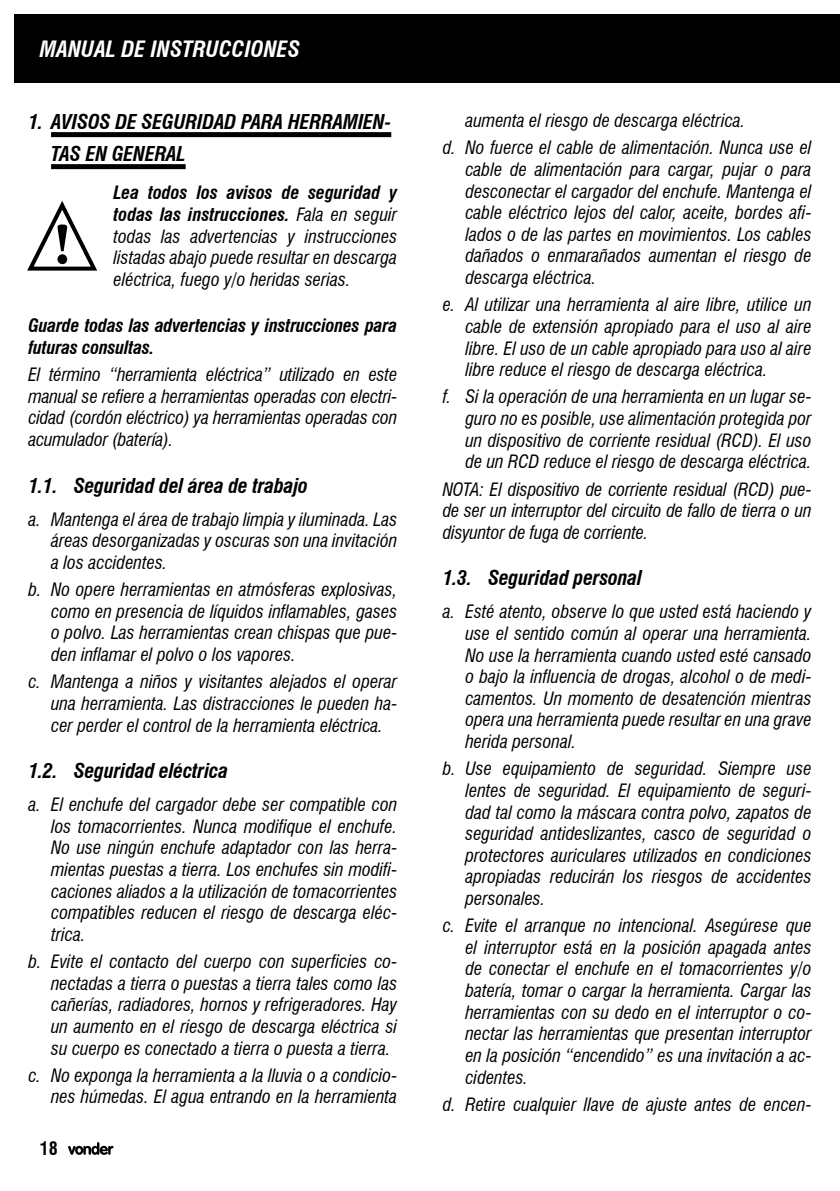
<style>
.page{position:relative;width:840px;height:1191px;background:#fff}
.page>*{position:absolute;margin:0;border:0;box-sizing:border-box;transform-origin:0 0}
.t1{font:italic 700 condensed 22px "Swiss 721 BT";color:#fff}
.t2{font:italic 700 condensed 20px/32px "Swiss 721 BT";letter-spacing:-.01em;color:#000}
.texto{font:italic condensed 18px/21.6px "Swiss 721 BT";color:#000;text-align:justify}
.texto-2{font:italic 700 condensed 18px/21.6px "Swiss 721 BT";letter-spacing:-.01em;color:#000}
.t3{font:700 condensed 18px "Swiss 721 BT";color:#000}
.s1{font-weight:700}
</style>
<div class="page">
<div style="left:51px;top:132px;width:340px;height:5px;background:#000"></div>
<div style="left:51px;top:164px;width:134px;height:5px;background:#000"></div>
<svg style="left:27px;top:201px;width:71px;height:70px"></svg>
<div style="left:14px;top:14px;width:825px;height:69px;background:#000"></div>
<svg style="left:68px;top:1142px;width:45px;height:12px"></svg>
<p class="t1" style="left:40px;top:36px;width:262px">MANUAL DE INSTRUCCIONES</p>
<p class="t2" style="left:51px;top:105px;width:341px;text-indent:-23px">1. AVISOS DE SEGURIDAD PARA HERRAMIEN-<br>TAS EN GENERAL</p>
<p class="texto" style="left:113px;top:182px;width:285px"><span class="s1">Lea todos los avisos de seguridad y todas las instrucciones.</span> Fala en seguir todas las advertencias y instrucciones listadas abajo puede resultar en descarga eléctrica, fuego y/o heridas serias.</p>
<p class="texto-2" style="left:28px;top:315px;width:370px">Guarde todas las advertencias y instrucciones para futuras consultas.</p>
<p class="texto" style="left:28px;top:364px;width:370px">El término “herramienta eléctrica” utilizado en este manual se refiere a herramientas operadas con electri&shy;cidad (cordón eléctrico) ya herramientas operadas con acumulador (batería).</p>
<p class="t2" style="left:28px;top:469px;width:281px">1.1. Seguridad del área de trabajo</p>
<p class="texto" style="left:51px;top:508px;width:347px;text-indent:-23px">a. Mantenga el área de trabajo limpia y iluminada. Las áreas desorganizadas y oscuras son una invitación a los accidentes.</p>
<p class="texto" style="left:51px;top:579px;width:347px;text-indent:-23px">b. No opere herramientas en atmósferas explosivas, como en presencia de líquidos inflamables, gases o polvo. Las herramientas crean chispas que pue&shy;den inflamar el polvo o los vapores.</p>
<p class="texto" style="left:51px;top:671px;width:347px;text-indent:-23px">c. Mantenga a niños y visitantes alejados el operar una herramienta. Las distracciones le pueden ha&shy;cer perder el control de la herramienta eléctrica.</p>
<p class="t2" style="left:28px;top:755px;width:201px">1.2. Seguridad eléctrica</p>
<p class="texto" style="left:51px;top:794px;width:347px;text-indent:-23px">a. El enchufe del cargador debe ser compatible con los tomacorrientes. Nunca modifique el enchufe.<br>No use ningún enchufe adaptador con las herra&shy;mientas puestas a tierra. Los enchufes sin modifi&shy;caciones aliados a la utilización de tomacorrientes compatibles reducen el riesgo de descarga eléc&shy;trica.</p>
<p class="texto" style="left:51px;top:950px;width:347px;text-indent:-23px">b. Evite el contacto del cuerpo con superficies co&shy;nectadas a tierra o puestas a tierra tales como las cañerías, radiadores, hornos y refrigeradores. Hay un aumento en el riesgo de descarga eléctrica si su cuerpo es conectado a tierra o puesta a tierra.</p>
<p class="texto" style="left:28px;top:1064px;width:370px;text-align:right">c. No exponga la herramienta a la lluvia o a condicio&shy;nes húmedas. El agua entrando en la herramienta</p>
<p class="t3" style="left:40px;top:1138px;width:19px">18</p>
<p class="texto" style="left:465px;top:110px;width:281px">aumenta el riesgo de descarga eléctrica.</p>
<p class="texto" style="left:465px;top:137px;width:347px;text-indent:-23px">d. No fuerce el cable de alimentación. Nunca use el cable de alimentación para cargar, pujar o para desconectar el cargador del enchufe. Mantenga el cable eléctrico lejos del calor, aceite, bordes afi&shy;lados o de las partes en movimientos. Los cables dañados o enmarañados aumentan el riesgo de descarga eléctrica.</p>
<p class="texto" style="left:465px;top:294px;width:347px;text-indent:-23px">e. Al utilizar una herramienta al aire libre, utilice un cable de extensión apropiado para el uso al aire libre. El uso de un cable apropiado para uso al aire libre reduce el riesgo de descarga eléctrica.</p>
<p class="texto" style="left:465px;top:386px;width:347px;text-indent:-23px">f. Si la operación de una herramienta en un lugar se&shy;guro no es posible, use alimentación protegida por un dispositivo de corriente residual (RCD). El uso de un RCD reduce el riesgo de descarga eléctrica.</p>
<p class="texto" style="left:442px;top:478px;width:370px">NOTA: El dispositivo de corriente residual (RCD) pue&shy;de ser un interruptor del circuito de fallo de tierra o un disyuntor de fuga de corriente.</p>
<p class="t2" style="left:442px;top:562px;width:201px">1.3. Seguridad personal</p>
<p class="texto" style="left:465px;top:601px;width:347px;text-indent:-23px">a. Esté atento, observe lo que usted está haciendo y use el sentido común al operar una herramienta.<br>No use la herramienta cuando usted esté cansado o bajo la influencia de drogas, alcohol o de medi&shy;camentos. Un momento de desatención mientras opera una herramienta puede resultar en una grave herida personal.</p>
<p class="texto" style="left:465px;top:758px;width:347px;text-indent:-23px">b. Use equipamiento de seguridad. Siempre use lentes de seguridad. El equipamiento de seguri&shy;dad tal como la máscara contra polvo, zapatos de seguridad antideslizantes, casco de seguridad o protectores auriculares utilizados en condiciones apropiadas reducirán los riesgos de accidentes personales.</p>
<p class="texto" style="left:465px;top:915px;width:347px;text-indent:-23px">c. Evite el arranque no intencional. Asegúrese que el interruptor está en la posición apagada antes de conectar el enchufe en el tomacorrientes y/o batería, tomar o cargar la herramienta. Cargar las herramientas con su dedo en el interruptor o co&shy;nectar las herramientas que presentan interruptor en la posición “encendido” es una invitación a ac&shy;cidentes.</p>
<p class="texto" style="left:442px;top:1093px;width:370px">d. Retire cualquier llave de ajuste antes de encen-</p>
</div>
